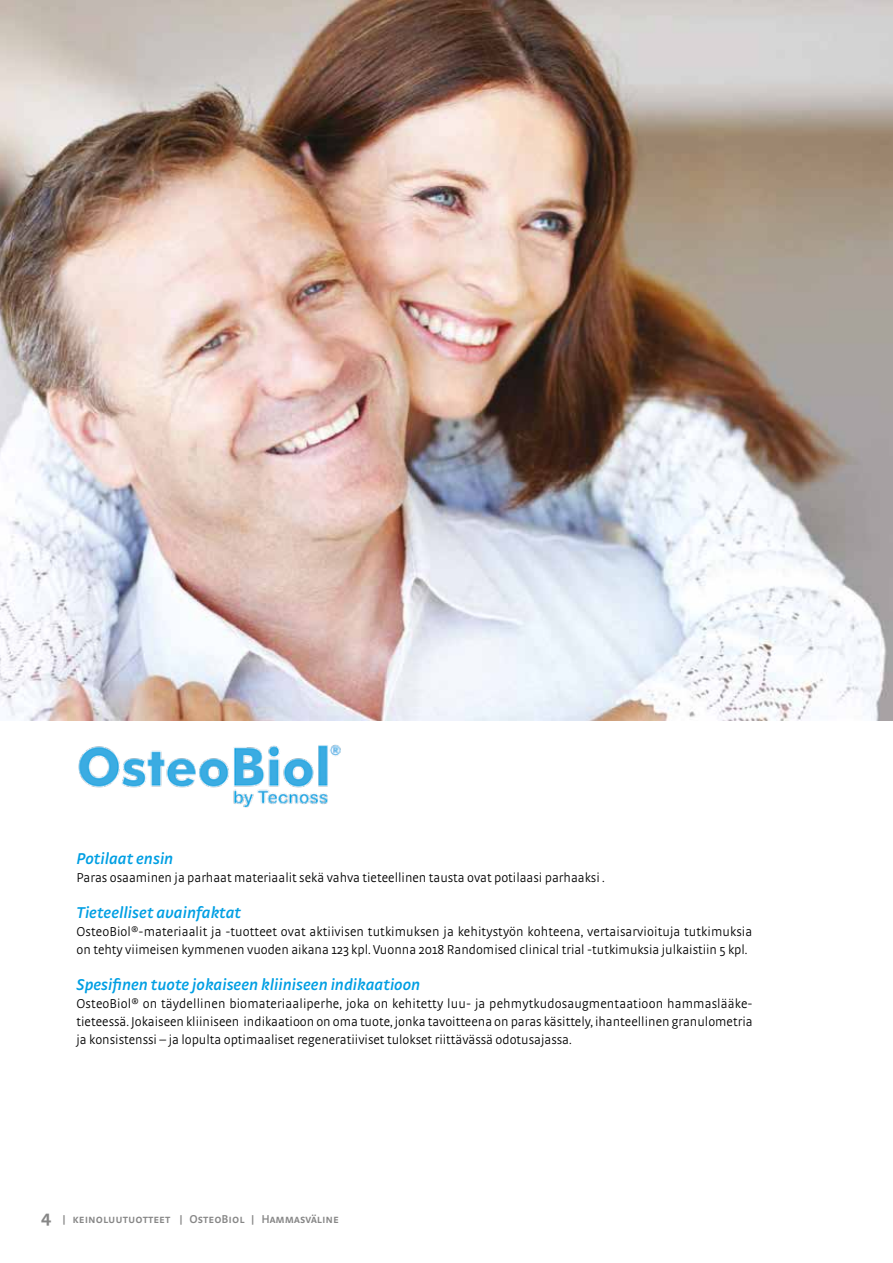
<style>
.page{position:relative;width:893px;height:1263px;background:#fff}
.page>*{position:absolute;margin:0;border:0;box-sizing:border-box;transform-origin:0 0}
.t1{font:italic 600 16.5px "Strada";color:#009fe3}
.t2{font:300 13.5px/18px "Strada";color:#000}
.t3{font:600 12px "Strada SC";color:#878787}
.s1{font-family:"Strada";font-weight:700;font-size:18px}
</style>
<div class="page">
<img style="left:0;top:0;width:893px;height:720px">
<img style="left:78px;top:744px;width:263px;height:63px">
<p class="t1" style="left:77px;top:849px;width:98px">Potilaat ensin</p>
<p class="t2" style="left:77px;top:868px;width:530px">Paras osaaminen ja parhaat materiaalit sekä vahva tieteellinen tausta ovat potilaasi parhaaksi .</p>
<p class="t1" style="left:77px;top:903px;width:166px">Tieteelliset avainfaktat</p>
<p class="t2" style="left:77px;top:922px;width:677px">OsteoBiol®-materiaalit ja -tuotteet ovat aktiivisen tutkimuksen ja kehitystyön kohteena, vertaisarvioituja tutkimuksia on tehty viimeisen kymmenen vuoden aikana 123 kpl. Vuonna 2018 Randomised clinical trial -tutkimuksia julkaistiin 5 kpl.</p>
<p class="t1" style="left:77px;top:975px;width:345px">Spesifinen tuote jokaiseen kliiniseen indikaatioon</p>
<p class="t2" style="left:77px;top:994px;width:678px;text-align:justify">OsteoBiol® on täydellinen biomateriaaliperhe, joka on kehitetty luu- ja pehmytkudosaugmentaatioon hammaslääke&shy;tieteessä. Jokaiseen kliiniseen indikaatioon on oma tuote, jonka tavoitteena on paras käsittely, ihanteellinen granulometria ja konsistenssi – ja lopulta optimaaliset regeneratiiviset tulokset riittävässä odotusajassa.</p>
<p class="t3" style="left:41px;top:1212px;width:299px"><span class="s1">4</span> | keinoluutuotteet | OsteoBiol | Hammasväline</p>
</div>
